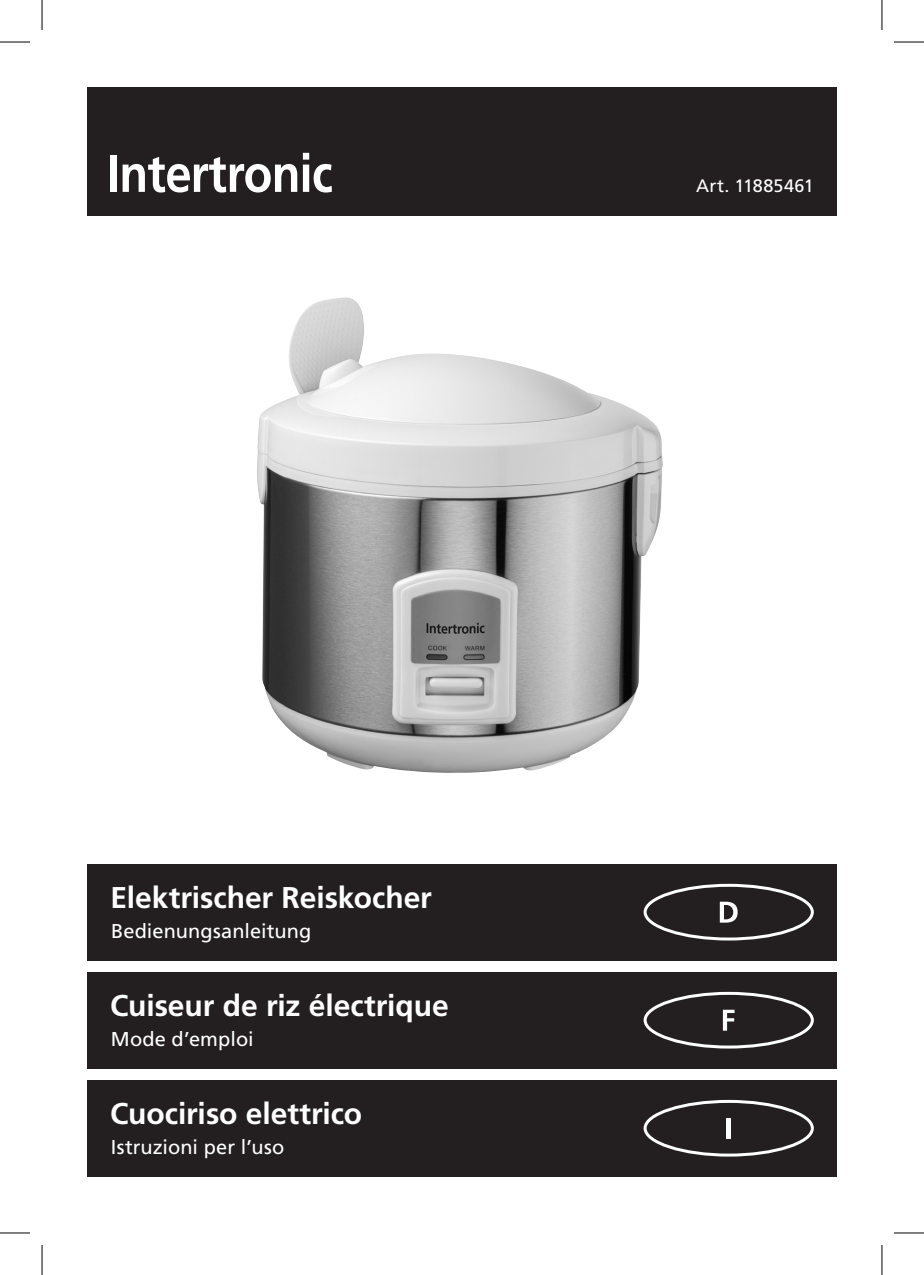
<style>
.page{position:relative;width:924px;height:1275px;background:#fff}
.page>*{position:absolute;margin:0;border:0;box-sizing:border-box;transform-origin:0 0}
.t1{font:700 30px "Frutiger LT Std";letter-spacing:-.005em;color:#fff}
.t2{font:20px "Frutiger LT Std";letter-spacing:.005em;color:#fff}
.t3{font:18px "Frutiger LT Std";letter-spacing:.015em;color:#fff}
</style>
<div class="page">
<div style="left:87px;top:87px;width:749px;height:129px;background:#231f20"></div>
<div style="left:110px;top:155px;width:7px;height:37px;background:#fff"></div>
<svg style="left:122px;top:157px;width:175px;height:35px"></svg>
<svg style="left:303px;top:153px;width:29px;height:39px"></svg>
<div style="left:87px;top:864px;width:749px;height:96px;background:#231f20"></div>
<div style="left:87px;top:1080px;width:749px;height:96px;background:#231f20"></div>
<div style="left:87px;top:972px;width:749px;height:96px;background:#231f20"></div>
<img style="left:257px;top:297px;width:405px;height:476px">
<div style="left:643px;top:884px;width:170px;height:56px;border:3px solid #fff;border-radius:50%"></div>
<svg style="left:719px;top:901px;width:18px;height:21px"></svg>
<div style="left:643px;top:992px;width:170px;height:56px;border:3px solid #fff;border-radius:50%"></div>
<svg style="left:722px;top:1009px;width:12px;height:21px"></svg>
<div style="left:643px;top:1100px;width:170px;height:56px;border:3px solid #fff;border-radius:50%"></div>
<hr style="left:726px;top:1117px;width:4px;height:21px;background:#fff">
<hr style="left:0;top:42px;width:30px;height:1px;background:#000">
<hr style="left:893px;top:42px;width:30px;height:1px;background:#000">
<hr style="left:0;top:1232px;width:30px;height:1px;background:#000">
<hr style="left:893px;top:1232px;width:30px;height:1px;background:#000">
<hr style="left:42px;top:0;width:1px;height:30px;background:#000">
<hr style="left:42px;top:1245px;width:1px;height:30px;background:#000">
<hr style="left:881px;top:0;width:1px;height:30px;background:#000">
<hr style="left:881px;top:1245px;width:1px;height:30px;background:#000">
<p class="t3" style="left:695px;top:175px;width:119px">Art. 11885461</p>
<p class="t1" style="left:110px;top:880px;width:323px">Elektrischer Reiskocher</p>
<p class="t2" style="left:111px;top:919px;width:202px">Bedienungsanleitung</p>
<p class="t1" style="left:110px;top:988px;width:340px">Cuiseur de riz électrique</p>
<p class="t2" style="left:111px;top:1027px;width:144px">Mode d’emploi</p>
<p class="t1" style="left:110px;top:1096px;width:253px">Cuociriso elettrico</p>
<p class="t2" style="left:111px;top:1135px;width:175px">Istruzioni per l’uso</p>
</div>
